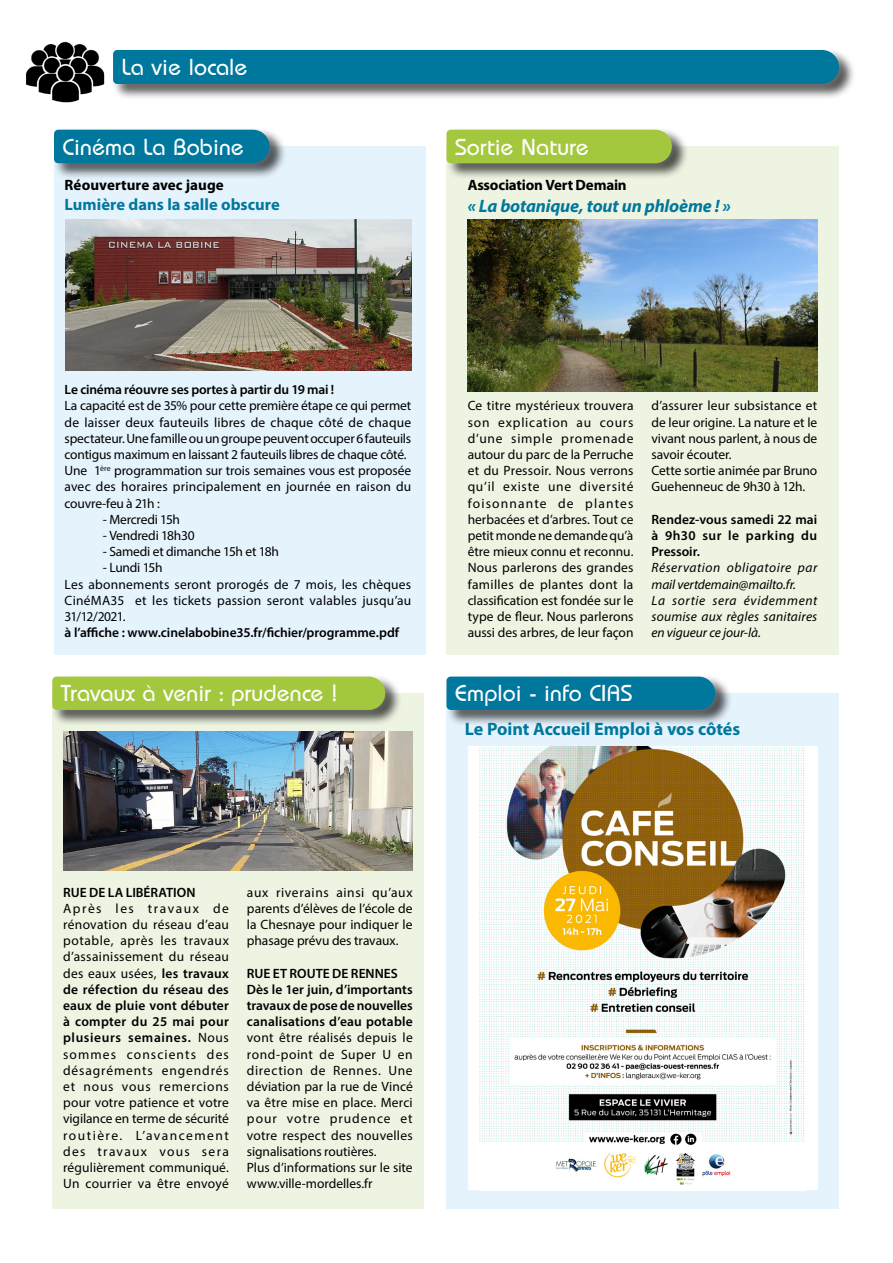
<style>
.page{position:relative;width:893px;height:1263px;background:#fff}
.page>*{position:absolute;margin:0;border:0;box-sizing:border-box;transform-origin:0 0}
.t1{font:24px "Opal";color:#fff}
.t2{font:700 18px "Myriad Pro";color:#00789e}
.t3{font:italic 700 18px "Myriad Pro";letter-spacing:-.01em;color:#00789e}
.t4{font:700 16.5px "Myriad Pro";color:#00789e}
.t5{font:700 15px "Myriad Pro";letter-spacing:-.01em;color:#000}
.t6{font:13.5px/16.2px "Myriad Pro";color:#000}
.t7{font:600 13.5px/16.2px "Myriad Pro";color:#000;text-align:justify}
.t8{font:italic 13.5px/16.2px "Myriad Pro";letter-spacing:.015em;color:#000}
.t9{font:13.5px "Myriad Pro";letter-spacing:-.02em;color:#000}
.s1{font-weight:600}
</style>
<div class="page">
<div style="left:112px;top:48px;width:744px;height:52px;background:#000;opacity:.69"></div>
<div style="left:105px;top:42px;width:741px;height:50px;background:#fff;opacity:.29"></div>
<div style="left:113px;top:50px;width:726px;height:34px;background:#00789e"></div>
<img style="left:26px;top:41px;width:79px;height:62px">
<div style="left:54px;top:146px;width:371px;height:509px;background:#e5f3fd"></div>
<div style="left:53px;top:127px;width:234px;height:53px;background:#000;opacity:.69"></div>
<div style="left:46px;top:122px;width:231px;height:49px;background:#fff;opacity:.29"></div>
<div style="left:54px;top:130px;width:216px;height:33px;background:#00789e"></div>
<div style="left:446px;top:146px;width:393px;height:509px;background:#eef4e2"></div>
<div style="left:446px;top:127px;width:243px;height:53px;background:#000;opacity:.69"></div>
<div style="left:439px;top:122px;width:240px;height:49px;background:#fff;opacity:.29"></div>
<div style="left:446px;top:130px;width:226px;height:33px;background:#a4c83d"></div>
<div style="left:52px;top:693px;width:372px;height:516px;background:#eef4e2"></div>
<div style="left:446px;top:693px;width:393px;height:516px;background:#e5f3fd"></div>
<div style="left:446px;top:674px;width:287px;height:52px;background:#000;opacity:.69"></div>
<div style="left:439px;top:669px;width:284px;height:48px;background:#fff;opacity:.29"></div>
<div style="left:446px;top:676px;width:269px;height:34px;background:#00789e"></div>
<div style="left:468px;top:746px;width:349px;height:444px;background:#fff"></div>
<img style="left:481px;top:746px;width:323px;height:439px">
<img style="left:65px;top:220px;width:346px;height:151px">
<img style="left:468px;top:220px;width:349px;height:171px">
<div style="left:51px;top:674px;width:351px;height:52px;background:#000;opacity:.69"></div>
<div style="left:45px;top:669px;width:348px;height:48px;background:#fff;opacity:.29"></div>
<div style="left:52px;top:676px;width:333px;height:34px;background:#a4c83d"></div>
<img style="left:63px;top:731px;width:350px;height:140px">
<h1 class="t1" style="left:122px;top:52px;width:128px">La vie locale</h1>
<h1 class="t1" style="left:63px;top:132px;width:183px">Cinéma La Bobine</h1>
<p class="t5" style="left:65px;top:177px;width:161px">Réouverture avec jauge</p>
<p class="t4" style="left:65px;top:195px;width:217px">Lumière dans la salle obscure</p>
<h1 class="t1" style="left:455px;top:132px;width:136px">Sortie Nature</h1>
<p class="t5" style="left:468px;top:177px;width:161px">Association Vert Demain</p>
<h2 class="t3" style="left:468px;top:194px;width:265px">« La botanique, tout un phloème ! »</h2>
<p class="t7" style="left:65px;top:381px;width:271px">Le cinéma réouvre ses portes à partir du 19 mai !</p>
<p class="t6" style="left:65px;top:398px;width:348px">La capacité est de 35% pour cette première étape ce qui permet de laisser deux fauteuils libres de chaque côté de chaque spectateur. Une famille ou un groupe peuvent occuper 6 fauteuils contigus maximum en laissant 2 fauteuils libres de chaque côté.<br>Une 1<sup>ère</sup> programmation sur trois semaines vous est proposée avec des horaires principalement en journée en raison du couvre-feu à 21h :</p>
<p class="t9" style="left:103px;top:511px;width:79px">- Mercredi 15h</p>
<p class="t9" style="left:103px;top:527px;width:93px">- Vendredi 18h30</p>
<p class="t9" style="left:103px;top:543px;width:178px">- Samedi et dimanche 15h et 18h</p>
<p class="t6" style="left:65px;top:560px;width:348px;text-indent:38px">- Lundi 15h<br>Les abonnements seront prorogés de 7 mois, les chèques CinéMA35 et les tickets passion seront valables jusqu’au 31/12/2021.</p>
<p class="t7" style="left:65px;top:624px;width:336px">à l’affiche : www.cinelabobine35.fr/fichier/programme.pdf</p>
<h1 class="t1" style="left:61px;top:679px;width:277px">Travaux à venir : prudence !</h1>
<p class="t6" style="left:468px;top:398px;width:167px;text-align:justify">Ce titre mystérieux trouvera son explication au cours d’une simple promenade autour du parc de la Perruche et du Pressoir. Nous verrons qu’il existe une diversité foisonnante de plantes herbacées et d’arbres. Tout ce petit monde ne demande qu’à être mieux connu et reconnu.<br>Nous parlerons des grandes familles de plantes dont la classification est fondée sur le type de fleur. Nous parlerons aussi des arbres, de leur façon</p>
<p class="t6" style="left:651px;top:398px;width:167px">d’assurer leur subsistance et de leur origine. La nature et le vivant nous parlent, à nous de savoir écouter.<br>Cette sortie animée par Bruno<br>Guehenneuc de 9h30 à 12h.</p>
<p class="t7" style="left:651px;top:511px;width:167px">Rendez-vous samedi 22 mai à 9h30 sur le parking du Pressoir.</p>
<p class="t8" style="left:651px;top:560px;width:167px">Réservation obligatoire par mail vertdemain@mailto.fr.<br>La sortie sera évidemment soumise aux règles sanitaires en vigueur ce jour-là.</p>
<h1 class="t1" style="left:455px;top:679px;width:179px">Emploi - info CIAS</h1>
<h2 class="t2" style="left:465px;top:718px;width:277px">Le Point Accueil Emploi à vos côtés</h2>
<p class="t7" style="left:63px;top:883px;width:134px">RUE DE LA LIBÉRATION</p>
<p class="t6" style="left:63px;top:900px;width:167px;text-align:justify">Après les travaux de rénovation du réseau d’eau potable, après les travaux d’assainissement du réseau des eaux usées, <span class="s1">les travaux de réfection du réseau des eaux de pluie vont débuter à compter du 25 mai pour plusieurs semaines.</span> Nous sommes conscients des désagréments engendrés et nous vous remercions pour votre patience et votre vigilance en terme de sécurité routière. L’avancement des travaux vous sera régulièrement communiqué.<br>Un courrier va être envoyé</p>
<p class="t6" style="left:247px;top:884px;width:167px;text-align:justify">aux riverains ainsi qu’aux parents d’élèves de l’école de la Chesnaye pour indiquer le phasage prévu des travaux.</p>
<p class="t7" style="left:247px;top:964px;width:167px;text-align:left">RUE ET ROUTE DE RENNES<br>Dès le 1er juin, d’importants travaux de pose de nouvelles canalisations d’eau potable</p>
<p class="t6" style="left:247px;top:1029px;width:167px">vont être réalisés depuis le rond-point de Super U en direction de Rennes. Une déviation par la rue de Vincé va être mise en place. Merci pour votre prudence et votre respect des nouvelles signalisations routières.<br>Plus d’informations sur le site www.ville-mordelles.fr</p>
</div>
